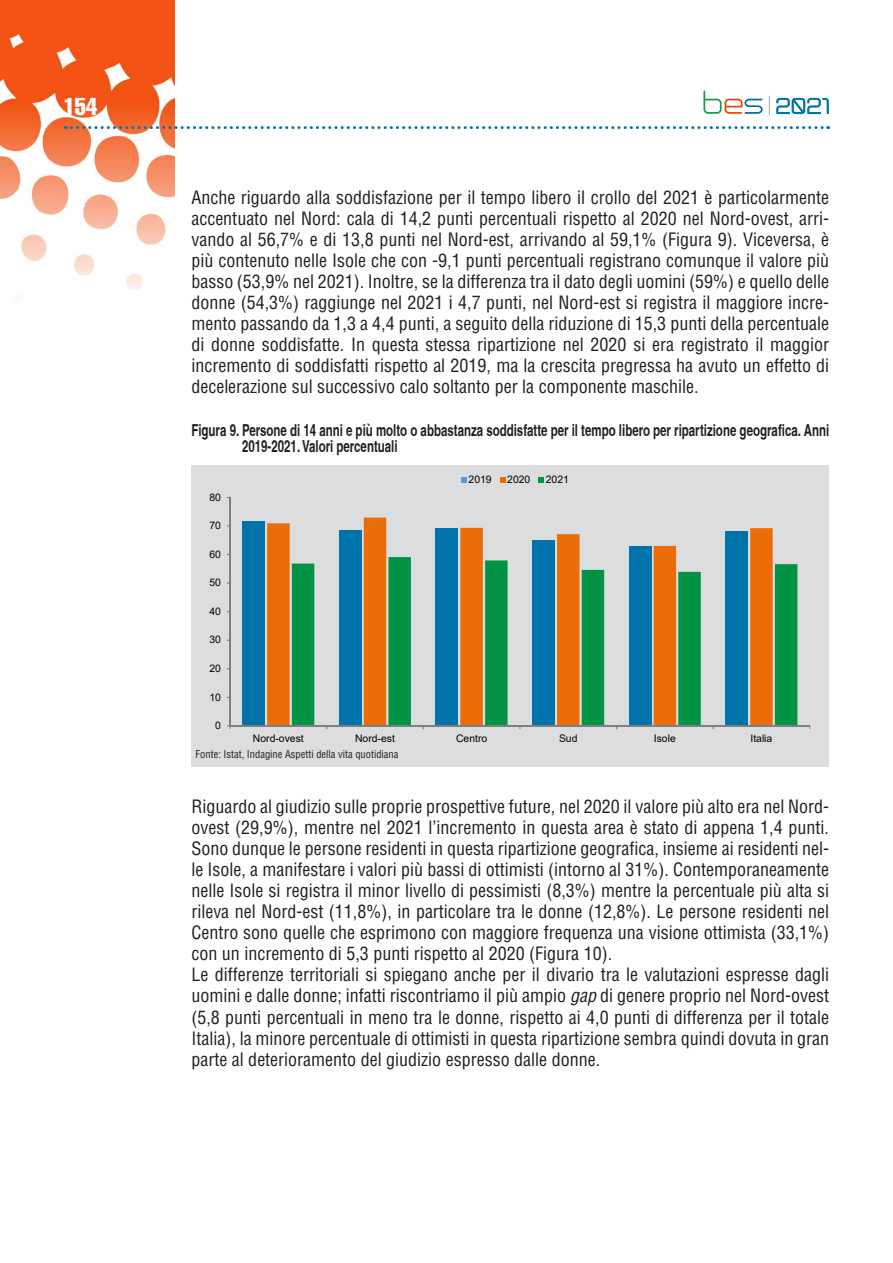
<style>
.page{position:relative;width:893px;height:1263px;background:#fff}
.page>*{position:absolute;margin:0;border:0;box-sizing:border-box;transform-origin:0 0}
.t1{font:24px "Helvetica LT Std Comp";color:#fff}
.t2{font:condensed 18px/21px "Helvetica LT Std";color:#231f20;text-align:justify}
.t3{font:700 condensed 16.5px/16.5px "Helvetica";color:#231f20;scale:.85 1}
.t4{font:condensed 10.5px "Helvetica LT Std";color:#231f20}
.t5{font:10.35px "Arial";color:#000}
.s1{font-style:italic}
</style>
<div class="page">
<img style="left:0;top:0;width:174px;height:299px">
<svg style="left:65px;top:126px;width:764px;height:3px"></svg>
<svg style="left:769px;top:96px;width:1px;height:19px"></svg>
<svg style="left:703px;top:91px;width:60px;height:23px"></svg>
<svg style="left:776px;top:98px;width:53px;height:16px"></svg>
<div style="left:191px;top:465px;width:638px;height:302px;background:#dcdddf"></div>
<div style="left:242px;top:521px;width:23px;height:205px;background:#0073aa"></div>
<svg style="left:267px;top:518px;width:506px;height:207px"></svg>
<svg style="left:292px;top:557px;width:505px;height:168px"></svg>
<hr style="left:230px;top:497px;width:1px;height:229px;background:#7f7f7f">
<hr style="left:230px;top:725px;width:580px;height:1px;background:#7f7f7f">
<svg style="left:461px;top:477px;width:6px;height:5px"></svg>
<svg style="left:500px;top:477px;width:5px;height:5px"></svg>
<svg style="left:539px;top:477px;width:5px;height:5px"></svg>
<h1 class="t1" style="left:64px;top:91px;width:35px">154</h1>
<p class="t2" style="left:191px;top:187px;width:639px">Anche riguardo alla soddisfazione per il tempo libero il crollo del 2021 è particolarmente accentuato nel Nord: cala di 14,2 punti percentuali rispetto al 2020 nel Nord-ovest, arri&shy;vando al 56,7% e di 13,8 punti nel Nord-est, arrivando al 59,1% (Figura 9). Viceversa, è più contenuto nelle Isole che con -9,1 punti percentuali registrano comunque il valore più basso (53,9% nel 2021). Inoltre, se la differenza tra il dato degli uomini (59%) e quello delle donne (54,3%) raggiunge nel 2021 i 4,7 punti, nel Nord-est si registra il maggiore incre&shy;mento passando da 1,3 a 4,4 punti, a seguito della riduzione di 15,3 punti della percentuale di donne soddisfatte. In questa stessa ripartizione nel 2020 si era registrato il maggior incremento di soddisfatti rispetto al 2019, ma la crescita pregressa ha avuto un effetto di decelerazione sul successivo calo soltanto per la componente maschile.</p>
<p class="t3" style="left:242px;top:422px;width:692px;text-indent:-51px">Figura 9. Persone di 14 anni e più molto o abbastanza soddisfatte per il tempo libero per ripartizione geografica. Anni<br>2019-2021. Valori percentuali</p>
<p class="t5" style="left:209px;top:490px;width:13px">80</p>
<p class="t5" style="left:209px;top:518px;width:13px">70</p>
<p class="t5" style="left:209px;top:547px;width:13px">60</p>
<p class="t5" style="left:209px;top:576px;width:13px">50</p>
<p class="t5" style="left:209px;top:604px;width:13px">40</p>
<p class="t5" style="left:209px;top:633px;width:13px">30</p>
<p class="t5" style="left:209px;top:661px;width:13px">20</p>
<p class="t5" style="left:209px;top:690px;width:13px">10</p>
<p class="t5" style="left:215px;top:718px;width:7px">0</p>
<p class="t5" style="left:469px;top:472px;width:25px">2019</p>
<p class="t5" style="left:507px;top:472px;width:25px">2020</p>
<p class="t5" style="left:546px;top:472px;width:25px">2021</p>
<p class="t5" style="left:253px;top:731px;width:52px">Nord-ovest</p>
<p class="t5" style="left:355px;top:731px;width:41px">Nord-est</p>
<p class="t5" style="left:456px;top:731px;width:33px">Centro</p>
<p class="t5" style="left:559px;top:731px;width:20px">Sud</p>
<p class="t5" style="left:654px;top:731px;width:23px">Isole</p>
<p class="t5" style="left:750px;top:731px;width:23px">Italia</p>
<p class="t4" style="left:196px;top:748px;width:204px">Fonte: Istat, Indagine Aspetti della vita quotidiana</p>
<p class="t2" style="left:191px;top:796px;width:639px;text-align:left">Riguardo al giudizio sulle proprie prospettive future, nel 2020 il valore più alto era nel Nord&shy;ovest (29,9%), mentre nel 2021 l’incremento in questa area è stato di appena 1,4 punti.<br>Sono dunque le persone residenti in questa ripartizione geografica, insieme ai residenti nel&shy;le Isole, a manifestare i valori più bassi di ottimisti (intorno al 31%). Contemporaneamente nelle Isole si registra il minor livello di pessimisti (8,3%) mentre la percentuale più alta si rileva nel Nord-est (11,8%), in particolare tra le donne (12,8%). Le persone residenti nel Centro sono quelle che esprimono con maggiore frequenza una visione ottimista (33,1%) con un incremento di 5,3 punti rispetto al 2020 (Figura 10).<br>Le differenze territoriali si spiegano anche per il divario tra le valutazioni espresse dagli uomini e dalle donne; infatti riscontriamo il più ampio <span class="s1">gap</span> di genere proprio nel Nord-ovest (5,8 punti percentuali in meno tra le donne, rispetto ai 4,0 punti di differenza per il totale Italia), la minore percentuale di ottimisti in questa ripartizione sembra quindi dovuta in gran parte al deterioramento del giudizio espresso dalle donne.</p>
</div>
